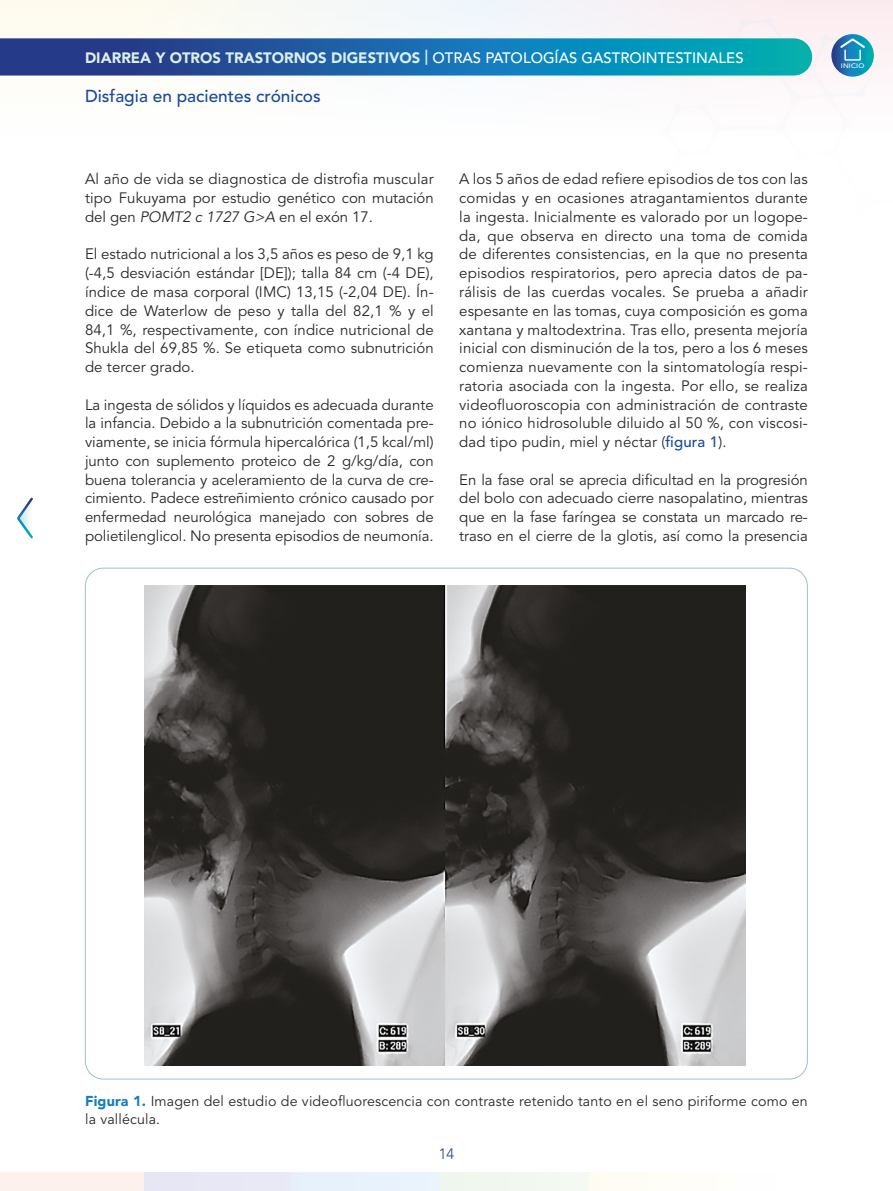
<style>
.page{position:relative;width:893px;height:1191px;background:#fff}
.page>*{position:absolute;margin:0;border:0;box-sizing:border-box;transform-origin:0 0}
.t1{font:500 17.25px "Avenir LT Std";color:#184a9a}
.t2{font:15px/18.8px "Avenir LT Std";letter-spacing:-.005em;color:#282827;text-align:justify}
.t3{font:900 15px "Avenir LT Std";color:#dceee8}
.t4{font:300 15px "Avenir LT Std";color:#253a87}
.t5{font:14.25px/18px "Avenir LT Std";letter-spacing:.01em;color:#282827}
.t6{font:500 6.45px "Avenir LT Std";letter-spacing:.015em;color:#fff;scale:1.11 1}
.s1{font-weight:800}
.s2{font-weight:500;color:#fff}
.s3{font-style:italic}
.s4{font-weight:500;color:#184a9a}
.s5{font-weight:900;color:#157dc0}
</style>
<div class="page">
<div style="left:0;top:0;width:893px;height:201px;background:linear-gradient(to right,#fefffe,#f8ecf2)"></div>
<svg style="left:518px;top:13px;width:375px;height:188px"></svg>
<div style="left:588px;top:1171px;width:149px;height:20px;background:#fefdf6"></div>
<div style="left:440px;top:1171px;width:148px;height:20px;background:#f2f8f0"></div>
<div style="left:143px;top:1171px;width:149px;height:20px;background:#e6e5f4"></div>
<div style="left:292px;top:1171px;width:148px;height:20px;background:#e8f2fc"></div>
<div style="left:0;top:1171px;width:143px;height:20px;background:#fcf1ed"></div>
<svg style="left:0;top:38px;width:812px;height:38px;background:#1a70a9"></svg>
<svg style="left:17px;top:497px;width:16px;height:42px"></svg>
<svg style="left:831px;top:34px;width:43px;height:43px"></svg>
<svg style="left:838px;top:37px;width:29px;height:13px"></svg>
<div style="left:844px;top:49px;width:17px;height:12px;border:1px solid #fff"></div>
<img style="left:144px;top:586px;width:601px;height:479px">
<p class="t3" style="left:85px;top:48px;width:660px">DIARREA Y OTROS TRASTORNOS DIGESTIVOS <span class="s1">|</span> <span class="s2">OTRAS PATOLOGÍAS GASTROINTESTINALES</span></p>
<p class="t1" style="left:85px;top:86px;width:237px">Disfagia en pacientes crónicos</p>
<p class="t2" style="left:85px;top:170px;width:350px">Al año de vida se diagnostica de distrofia muscular tipo Fukuyama por estudio genético con mutación del gen <span class="s3">POMT2 c 1727 G&gt;A</span> en el exón 17.</p>
<p class="t2" style="left:85px;top:245px;width:350px">El estado nutricional a los 3,5 años es peso de 9,1 kg (-4,5 desviación estándar [DE]); talla 84 cm (-4 DE), índice de masa corporal (IMC) 13,15 (-2,04 DE). Ín&shy;dice de Waterlow de peso y talla del 82,1 % y el 84,1 %, respectivamente, con índice nutricional de Shukla del 69,85 %. Se etiqueta como subnutrición de tercer grado.</p>
<p class="t2" style="left:85px;top:395px;width:350px">La ingesta de sólidos y líquidos es adecuada durante la infancia. Debido a la subnutrición comentada pre&shy;viamente, se inicia fórmula hipercalórica (1,5 kcal/ml) junto con suplemento proteico de 2 g/kg/día, con buena tolerancia y aceleramiento de la curva de cre&shy;cimiento. Padece estreñimiento crónico causado por enfermedad neurológica manejado con sobres de polietilenglicol. No presenta episodios de neumonía.</p>
<p class="t2" style="left:459px;top:170px;width:350px">A los 5 años de edad refiere episodios de tos con las comidas y en ocasiones atragantamientos durante la ingesta. Inicialmente es valorado por un logope&shy;da, que observa en directo una toma de comida de diferentes consistencias, en la que no presenta episodios respiratorios, pero aprecia datos de pa&shy;rálisis de las cuerdas vocales. Se prueba a añadir espesante en las tomas, cuya composición es goma xantana y maltodextrina. Tras ello, presenta mejoría inicial con disminución de la tos, pero a los 6 meses comienza nuevamente con la sintomatología respi&shy;ratoria asociada con la ingesta. Por ello, se realiza videofluoroscopia con administración de contraste no iónico hidrosoluble diluido al 50 %, con viscosi&shy;dad tipo pudin, miel y néctar (<span class="s4">figura 1</span>).</p>
<p class="t2" style="left:459px;top:470px;width:350px">En la fase oral se aprecia dificultad en la progresión del bolo con adecuado cierre nasopalatino, mientras que en la fase faríngea se constata un marcado re&shy;traso en el cierre de la glotis, así como la presencia</p>
<p class="t6" style="left:841px;top:62px;width:23px">INICIO</p>
<p class="t5" style="left:85px;top:1092px;width:724px"><span class="s5">Figura 1.</span> Imagen del estudio de videofluorescencia con contraste retenido tanto en el seno piriforme como en la vallécula.</p>
<p class="t4" style="left:439px;top:1145px;width:17px">14</p>
</div>
